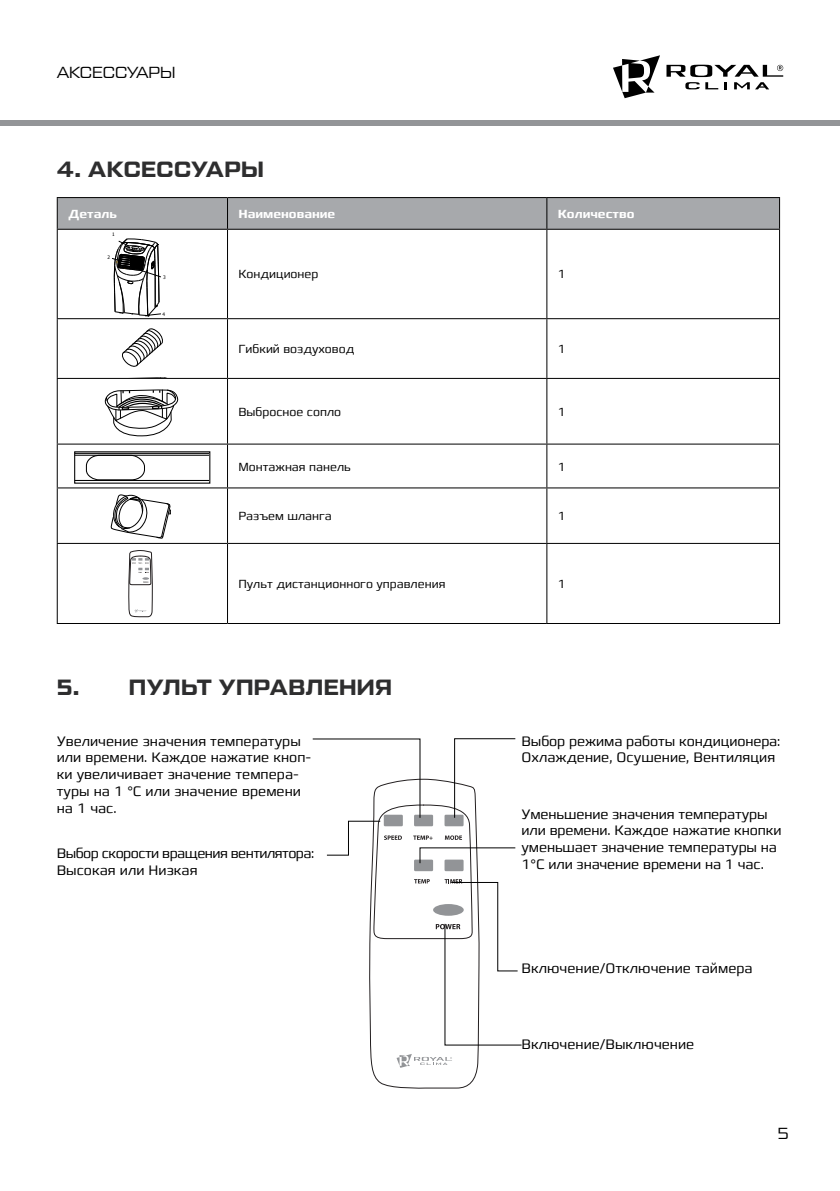
<style>
.page{position:relative;width:840px;height:1191px;background:#fff}
.page>*{position:absolute;margin:0;border:0;box-sizing:border-box;transform-origin:0 0}
.t1{font:22px "Tactic Sans Bld";letter-spacing:.015em;color:#2e2e2f}
.t2{font:16px "Tactic Sans";color:#000}
.t3{font:300 14px/16.8px "Francker CYR";color:#000}
.t4{font:300 14px/16.8px "Francker CYR";letter-spacing:-.04em;color:#000}
.t5{font:300 12px "Francker CYR";color:#000}
.t6{font:600 12px "Francker CYR";color:#fff}
.t7{font:4.8px "Tahoma";color:#000}
</style>
<div class="page">
<div style="left:0;top:120px;width:839px;height:6px;background:#939598"></div>
<svg style="left:613px;top:55px;width:46px;height:43px"></svg>
<svg style="left:666px;top:65px;width:116px;height:24px"></svg>
<svg style="left:312px;top:738px;width:210px;height:351px"></svg>
<div style="left:58px;top:198px;width:720px;height:31px;background:#a7a9ac"></div>
<hr style="left:57px;top:198px;width:1px;height:31px;background:#000">
<hr style="left:227px;top:198px;width:1px;height:31px;background:#000">
<hr style="left:546px;top:198px;width:1px;height:31px;background:#000">
<hr style="left:778px;top:198px;width:1px;height:31px;background:#000">
<hr style="left:57px;top:229px;width:170px;height:1px;background:#000">
<hr style="left:57px;top:230px;width:1px;height:88px;background:#000">
<hr style="left:227px;top:229px;width:319px;height:1px;background:#000">
<hr style="left:227px;top:230px;width:1px;height:88px;background:#000">
<hr style="left:546px;top:229px;width:233px;height:1px;background:#000">
<hr style="left:546px;top:230px;width:1px;height:88px;background:#000">
<hr style="left:778px;top:230px;width:1px;height:88px;background:#000">
<hr style="left:57px;top:318px;width:170px;height:1px;background:#000">
<hr style="left:57px;top:319px;width:1px;height:59px;background:#000">
<hr style="left:227px;top:318px;width:319px;height:1px;background:#000">
<hr style="left:227px;top:319px;width:1px;height:59px;background:#000">
<hr style="left:546px;top:318px;width:233px;height:1px;background:#000">
<hr style="left:546px;top:319px;width:1px;height:59px;background:#000">
<hr style="left:778px;top:319px;width:1px;height:59px;background:#000">
<hr style="left:57px;top:378px;width:170px;height:1px;background:#000">
<hr style="left:57px;top:379px;width:1px;height:64px;background:#000">
<hr style="left:227px;top:378px;width:319px;height:1px;background:#000">
<hr style="left:227px;top:379px;width:1px;height:64px;background:#000">
<hr style="left:546px;top:378px;width:233px;height:1px;background:#000">
<hr style="left:546px;top:379px;width:1px;height:64px;background:#000">
<hr style="left:778px;top:379px;width:1px;height:64px;background:#000">
<hr style="left:57px;top:443px;width:170px;height:1px;background:#000">
<hr style="left:57px;top:444px;width:1px;height:43px;background:#000">
<hr style="left:227px;top:443px;width:319px;height:1px;background:#000">
<hr style="left:227px;top:444px;width:1px;height:43px;background:#000">
<hr style="left:546px;top:443px;width:233px;height:1px;background:#000">
<hr style="left:546px;top:444px;width:1px;height:43px;background:#000">
<hr style="left:778px;top:444px;width:1px;height:43px;background:#000">
<hr style="left:57px;top:487px;width:170px;height:1px;background:#000">
<hr style="left:57px;top:488px;width:1px;height:55px;background:#000">
<hr style="left:227px;top:487px;width:319px;height:1px;background:#000">
<hr style="left:227px;top:488px;width:1px;height:55px;background:#000">
<hr style="left:546px;top:487px;width:233px;height:1px;background:#000">
<hr style="left:546px;top:488px;width:1px;height:55px;background:#000">
<hr style="left:778px;top:488px;width:1px;height:55px;background:#000">
<hr style="left:57px;top:543px;width:170px;height:1px;background:#000">
<hr style="left:57px;top:544px;width:1px;height:79px;background:#000">
<hr style="left:227px;top:543px;width:319px;height:1px;background:#000">
<hr style="left:227px;top:544px;width:1px;height:79px;background:#000">
<hr style="left:546px;top:543px;width:233px;height:1px;background:#000">
<hr style="left:546px;top:544px;width:1px;height:79px;background:#000">
<hr style="left:778px;top:544px;width:1px;height:79px;background:#000">
<hr style="left:57px;top:623px;width:170px;height:1px;background:#000">
<hr style="left:227px;top:623px;width:319px;height:1px;background:#000">
<hr style="left:546px;top:623px;width:233px;height:1px;background:#000">
<hr style="left:57px;top:197px;width:170px;height:1px;background:#000">
<hr style="left:227px;top:197px;width:319px;height:1px;background:#000">
<hr style="left:546px;top:197px;width:233px;height:1px;background:#000">
<svg style="left:112px;top:238px;width:49px;height:79px"></svg>
<svg style="left:122px;top:328px;width:41px;height:39px"></svg>
<svg style="left:112px;top:377px;width:61px;height:2px"></svg>
<svg style="left:104px;top:389px;width:74px;height:47px"></svg>
<hr style="left:75px;top:455px;width:134px;height:1px;background:#000">
<hr style="left:75px;top:453px;width:134px;height:1px;background:#000">
<hr style="left:75px;top:480px;width:134px;height:1px;background:#000">
<svg style="left:85px;top:454px;width:60px;height:26px"></svg>
<svg style="left:111px;top:494px;width:60px;height:44px"></svg>
<svg style="left:129px;top:550px;width:23px;height:67px"></svg>
<p class="t2" style="left:57px;top:64px;width:120px">АКСЕССУАРЫ</p>
<h1 class="t1" style="left:57px;top:158px;width:209px">4. АКСЕССУАРЫ</h1>
<p class="t6" style="left:68px;top:206px;width:50px">Деталь</p>
<p class="t6" style="left:238px;top:206px;width:98px">Наименование</p>
<p class="t6" style="left:557px;top:206px;width:78px">Количество</p>
<p class="t7" style="left:112px;top:231px;width:4px">1</p>
<p class="t7" style="left:107px;top:254px;width:4px">2</p>
<p class="t7" style="left:163px;top:274px;width:4px">3</p>
<p class="t7" style="left:162px;top:311px;width:4px">4</p>
<p class="t5" style="left:238px;top:267px;width:82px">Кондиционер</p>
<p class="t5" style="left:557px;top:267px;width:9px">1</p>
<p class="t5" style="left:238px;top:341px;width:117px">Гибкий воздуховод</p>
<p class="t5" style="left:557px;top:341px;width:9px">1</p>
<p class="t5" style="left:238px;top:404px;width:104px">Выбросное сопло</p>
<p class="t5" style="left:557px;top:404px;width:9px">1</p>
<p class="t5" style="left:238px;top:459px;width:114px">Монтажная панель</p>
<p class="t5" style="left:557px;top:459px;width:9px">1</p>
<p class="t5" style="left:238px;top:508px;width:95px">Разъем шланга</p>
<p class="t5" style="left:557px;top:508px;width:9px">1</p>
<p class="t5" style="left:238px;top:576px;width:208px">Пульт дистанционного управления</p>
<p class="t5" style="left:557px;top:576px;width:9px">1</p>
<h1 class="t1" style="left:57px;top:676px;width:336px">5. ПУЛЬТ УПРАВЛЕНИЯ</h1>
<p class="t3" style="left:57px;top:732px;width:256px">Увеличение значения температуры или времени. Каждое нажатие кноп&shy;ки увеличивает значение темпера&shy;туры на 1 °С или значение времени на 1 час.</p>
<p class="t4" style="left:57px;top:845px;width:259px">Выбор скорости вращения вентилятора:<br>Высокая или Низкая</p>
<p class="t3" style="left:521px;top:732px;width:260px">Выбор режима работы кондиционера:<br>Охлаждение, Осушение, Вентиляция</p>
<p class="t3" style="left:521px;top:806px;width:261px">Уменьшение значения температуры или времени. Каждое нажатие кнопки уменьшает значение температуры на 1°С или значение времени на 1 час.</p>
<p class="t3" style="left:521px;top:959px;width:232px">Включение/Отключение таймера</p>
<p class="t3" style="left:521px;top:1036px;width:174px">Включение/Выключение</p>
<p class="t2" style="left:777px;top:1124px;width:13px">5</p>
</div>
